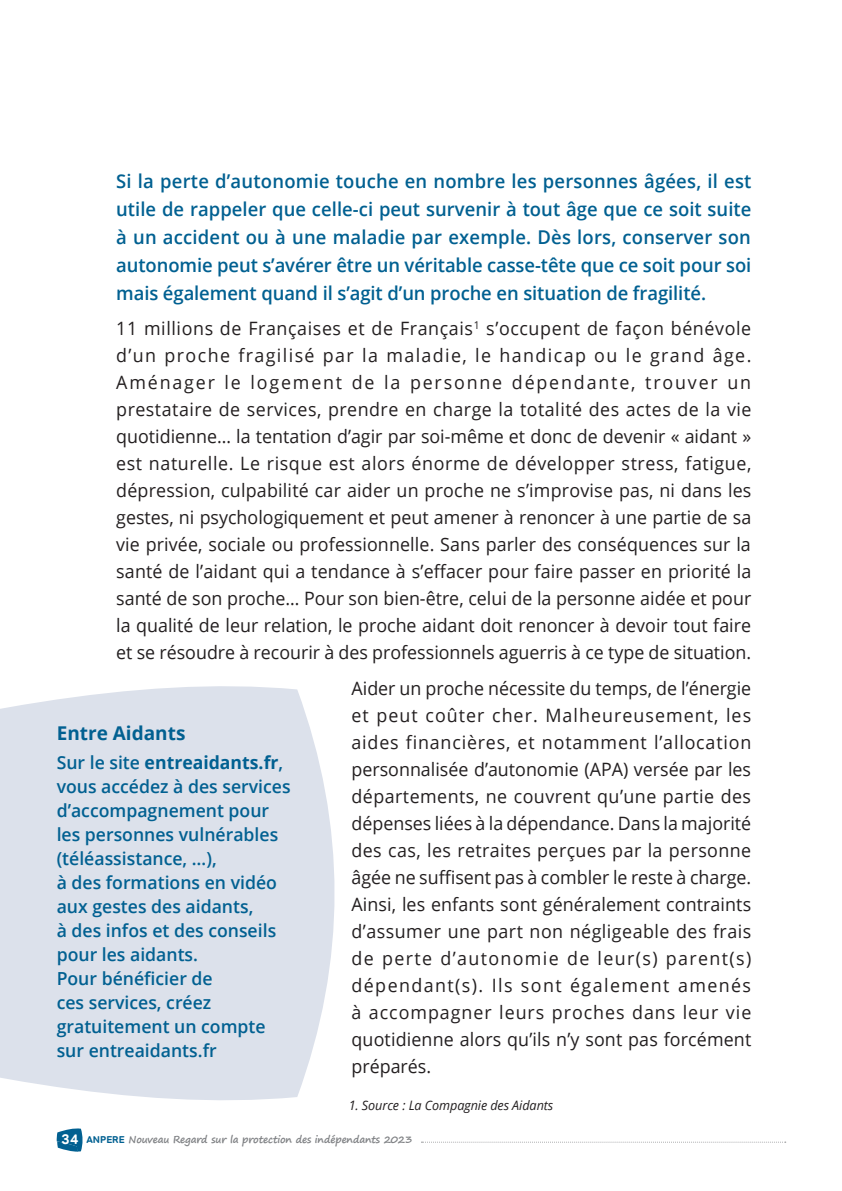
<style>
.page{position:relative;width:842px;height:1191px;background:#fff}
.page>*{position:absolute;margin:0;border:0;box-sizing:border-box;transform-origin:0 0}
.t1{font:600 19px/28px "Open Sans";letter-spacing:-.005em;color:#016091;text-align:justify}
.t2{font:700 19px "Open Sans";color:#016091}
.t3{font:18.4px/27px "Open Sans";color:#231f20;text-align:justify}
.t4{font:600 18px/24px "Open Sans";color:#016091}
.t5{font:italic 13px "Open Sans";letter-spacing:-.005em;color:#231f20}
.t6{font:700 10px "Segoe Print";letter-spacing:-.02em;color:#808285}
.s1{font-weight:700}
.s2{font-family:"Tondo";font-size:14px;color:#fff}
.s3{font-family:"Tondo";color:#016091}
</style>
<div class="page">
<svg style="left:421px;top:1141px;width:365px;height:1px"></svg>
<svg style="left:57px;top:1128px;width:26px;height:23px"></svg>
<div style="left:0;top:686px;width:335px;height:414px;background:#dce1eb"></div>
<p class="t1" style="left:116px;top:168px;width:637px">Si la perte d’autonomie touche en nombre les personnes âgées, il est utile de rappeler que celle-ci peut survenir à tout âge que ce soit suite à un accident ou à une maladie par exemple. Dès lors, conserver son autonomie peut s’avérer être un véritable casse-tête que ce soit pour soi mais également quand il s’agit d’un proche en situation de fragilité.</p>
<p class="t3" style="left:116px;top:317px;width:637px">11 millions de Françaises et de Français<sup>1</sup> s’occupent de façon bénévole d’un proche fragilisé par la maladie, le handicap ou le grand âge.<br>Aménager le logement de la personne dépendante, trouver un prestataire de services, prendre en charge la totalité des actes de la vie quotidienne… la tentation d’agir par soi-même et donc de devenir « aidant » est naturelle. Le risque est alors énorme de développer stress, fatigue, dépression, culpabilité car aider un proche ne s’improvise pas, ni dans les gestes, ni psychologiquement et peut amener à renoncer à une partie de sa vie privée, sociale ou professionnelle. Sans parler des conséquences sur la santé de l’aidant qui a tendance à s’effacer pour faire passer en priorité la santé de son proche… Pour son bien-être, celui de la personne aidée et pour la qualité de leur relation, le proche aidant doit renoncer à devoir tout faire et se résoudre à recourir à des professionnels aguerris à ce type de situation.</p>
<p class="t3" style="left:351px;top:674px;width:401px">Aider un proche nécessite du temps, de l’énergie et peut coûter cher. Malheureusement, les aides financières, et notamment l’allocation personnalisée d’autonomie (APA) versée par les départements, ne couvrent qu’une partie des dépenses liées à la dépendance. Dans la majorité des cas, les retraites perçues par la personne âgée ne suffisent pas à combler le reste à charge.<br>Ainsi, les enfants sont généralement contraints d’assumer une part non négligeable des frais de perte d’autonomie de leur(s) parent(s) dépendant(s). Ils sont également amenés à accompagner leurs proches dans leur vie quotidienne alors qu’ils n’y sont pas forcément préparés.</p>
<p class="t5" style="left:349px;top:1096px;width:206px">1. Source : La Compagnie des Aidants</p>
<p class="t2" style="left:57px;top:725px;width:130px">Entre Aidants</p>
<p class="t4" style="left:57px;top:752px;width:235px">Sur le site <span class="s1">entreaidants.fr</span>, vous accédez à des services d’accompagnement pour les personnes vulnérables (téléassistance, …),<br>à des formations en vidéo aux gestes des aidants,<br>à des infos et des conseils pour les aidants.<br>Pour bénéficier de<br>ces services, créez gratuitement un compte sur entreaidants.fr</p>
<p class="t6" style="left:62px;top:1134px;width:352px"><span class="s2">34</span> <span class="s3">ANPERE</span> Nouveau Regard sur la protection des indépendants 2023</p>
</div>
